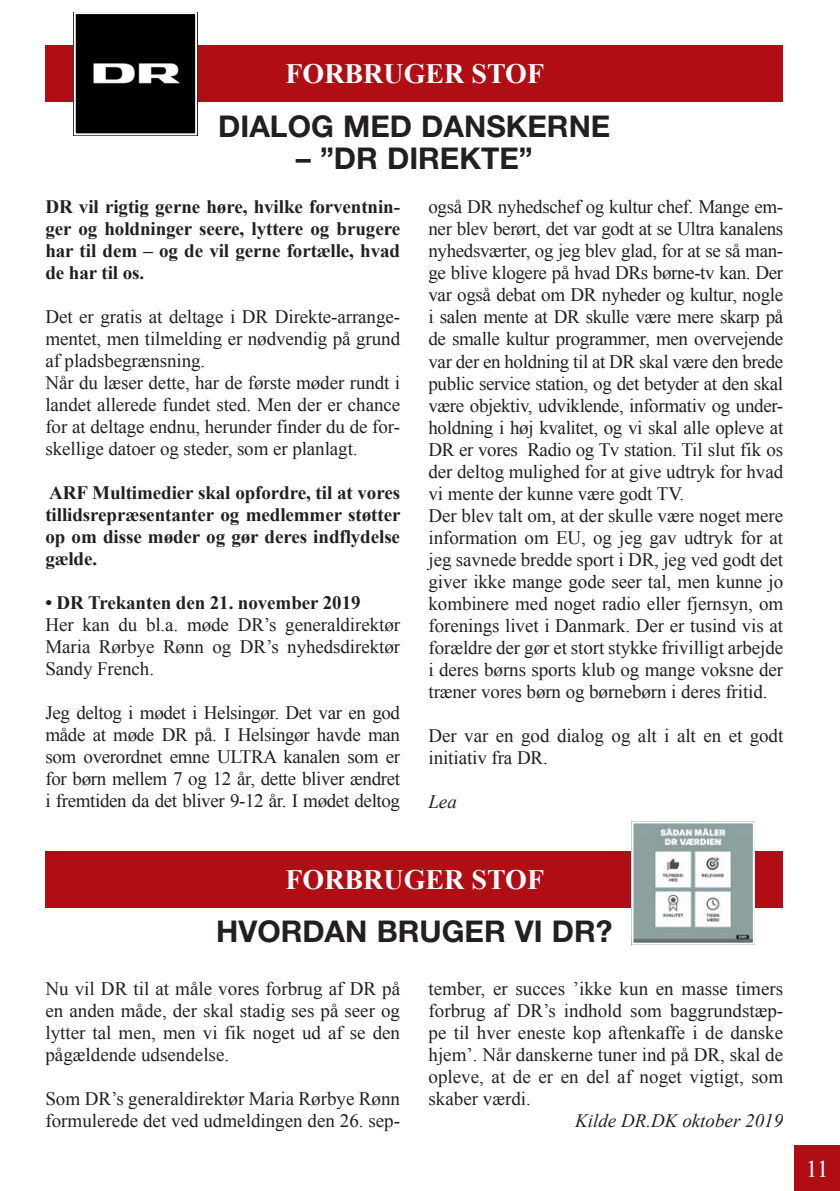
<style>
.page{position:relative;width:840px;height:1191px;background:#fff}
.page>*{position:absolute;margin:0;border:0;box-sizing:border-box;transform-origin:0 0}
.Normal{font:700 30px "Helvetica Neue";color:#231f20}
.t1{font:700 28px "Times New Roman";color:#fff}
.t2{font:24px "Times New Roman";color:#fff}
.t3{font:19px/22px "Times New Roman";letter-spacing:-.005em;color:#231f20;text-align:justify}
.t4{font:700 19px/22px "Times New Roman";letter-spacing:-.005em;color:#231f20;text-align:justify}
.t5{font:italic 19px "Times New Roman";color:#231f20}
</style>
<div class="page">
<div style="left:794px;top:1145px;width:45px;height:46px;background:#b00d15"></div>
<div style="left:45px;top:45px;width:737px;height:57px;background:#b00d15"></div>
<div style="left:45px;top:850px;width:737px;height:57px;background:#b00d15"></div>
<img style="left:77px;top:15px;width:117px;height:117px">
<div style="left:74px;top:12px;width:123px;height:123px;border:2px solid #fff"></div>
<img style="left:634px;top:824px;width:117px;height:117px">
<div style="left:631px;top:821px;width:123px;height:123px;border:2px solid #fff"></div>
<p class="t1" style="left:285px;top:54px;width:260px">FORBRUGER STOF</p>
<p class="Normal" style="left:218px;top:108px;width:393px">DIALOG MED DANSKERNE</p>
<p class="Normal" style="left:296px;top:140px;width:238px">– ”DR DIREKTE”</p>
<p class="t4" style="left:45px;top:195px;width:356px">DR vil rigtig gerne høre, hvilke forventnin&shy;ger og holdninger seere, lyttere og brugere har til dem – og de vil gerne fortælle, hvad de har til os.</p>
<p class="t3" style="left:45px;top:305px;width:356px">Det er gratis at deltage i DR Direkte-arrange&shy;mentet, men tilmelding er nødvendig på grund af pladsbegrænsning.</p>
<p class="t3" style="left:45px;top:371px;width:356px">Når du læser dette, har de første møder rundt i landet allerede fundet sted. Men der er chance for at deltage endnu, herunder finder du de for&shy;skellige datoer og steder, som er planlagt.</p>
<p class="t4" style="left:45px;top:481px;width:356px">ARF Multimedier skal opfordre, til at vores tillidsrepræsentanter og medlemmer støtter op om disse møder og gør deres indflydelse gælde.</p>
<p class="t4" style="left:45px;top:591px;width:316px">• DR Trekanten den 21. november 2019</p>
<p class="t3" style="left:45px;top:613px;width:356px">Her kan du bl.a. møde DR’s generaldirektør Maria Rørbye Rønn og DR’s nyhedsdirektør Sandy French.</p>
<p class="t3" style="left:45px;top:701px;width:356px">Jeg deltog i mødet i Helsingør. Det var en god måde at møde DR på. I Helsingør havde man som overordnet emne ULTRA kanalen som er for børn mellem 7 og 12 år, dette bliver ændret i fremtiden da det bliver 9-12 år. I mødet deltog</p>
<p class="t3" style="left:428px;top:196px;width:356px">også DR nyhedschef og kultur chef. Mange em&shy;ner blev berørt, det var godt at se Ultra kanalens nyhedsværter, og jeg blev glad, for at se så man&shy;ge blive klogere på hvad DRs børne-tv kan. Der var også debat om DR nyheder og kultur, nogle i salen mente at DR skulle være mere skarp på de smalle kultur programmer, men overvejende var der en holdning til at DR skal være den brede public service station, og det betyder at den skal være objektiv, udviklende, informativ og under&shy;holdning i høj kvalitet, og vi skal alle opleve at DR er vores Radio og Tv station. Til slut fik os der deltog mulighed for at give udtryk for hvad vi mente der kunne være godt TV.</p>
<p class="t3" style="left:428px;top:504px;width:356px">Der blev talt om, at der skulle være noget mere information om EU, og jeg gav udtryk for at jeg savnede bredde sport i DR, jeg ved godt det giver ikke mange gode seer tal, men kunne jo kombinere med noget radio eller fjernsyn, om forenings livet i Danmark. Der er tusind vis at forældre der gør et stort stykke frivilligt arbejde i deres børns sports klub og mange voksne der træner vores børn og børnebørn i deres fritid.</p>
<p class="t3" style="left:428px;top:724px;width:356px">Der var en god dialog og alt i alt en et godt initiativ fra DR.</p>
<p class="t5" style="left:428px;top:788px;width:30px">Lea</p>
<p class="t1" style="left:285px;top:859px;width:260px">FORBRUGER STOF</p>
<p class="Normal" style="left:216px;top:913px;width:397px">HVORDAN BRUGER VI DR?</p>
<p class="t3" style="left:45px;top:977px;width:356px">Nu vil DR til at måle vores forbrug af DR på en anden måde, der skal stadig ses på seer og lytter tal men, men vi fik noget ud af se den pågældende udsendelse.</p>
<p class="t3" style="left:45px;top:1087px;width:356px">Som DR’s generaldirektør Maria Rørbye Rønn formulerede det ved udmeldingen den 26. sep-</p>
<p class="t3" style="left:428px;top:977px;width:356px">tember, er succes ’ikke kun en masse timers forbrug af DR’s indhold som baggrundstæp&shy;pe til hver eneste kop aftenkaffe i de danske hjem’. Når danskerne tuner ind på DR, skal de opleve, at de er en del af noget vigtigt, som skaber værdi.</p>
<p class="t5" style="left:574px;top:1107px;width:209px">Kilde DR.DK oktober 2019</p>
<p class="t2" style="left:805px;top:1152px;width:25px">11</p>
</div>
